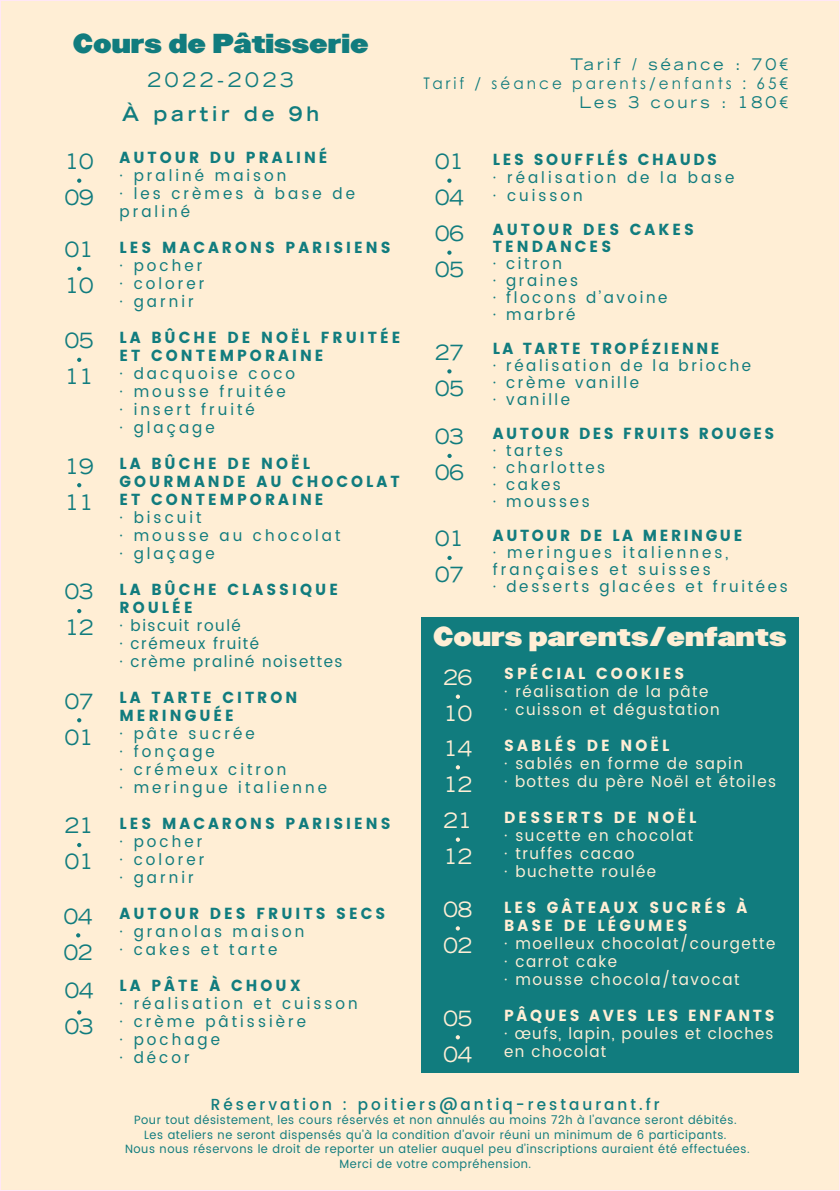
<style>
.page{position:relative;width:840px;height:1191px;background:#fff}
.page>*{position:absolute;margin:0;border:0;box-sizing:border-box;transform-origin:0 0}
.t1{font:24px "Champion HTF Heavyweight";color:#ffeed5}
.t2{font:24px "Champion HTF Heavyweight";color:#117c7e}
.t3{font:expanded 21px/36px "Trade Gothic LH";color:#117c7e;scale:.95 1}
.t4{font:expanded 21px/35.6px "Trade Gothic LH";color:#ffeed5;scale:.95 1}
.t5{font:700 expanded 20px "Trade Gothic LH";letter-spacing:.2em;color:#117c7e;scale:.95 1}
.t6{font:expanded 20px "Trade Gothic LH";letter-spacing:.2em;color:#117c7e;scale:.95 1}
.t7{font:16px/18px "Poppins";letter-spacing:.2em;color:#117c7e;scale:.95 1}
.t8{font:16px/18px "Poppins";letter-spacing:.2em;color:#117c7e;scale:.95 1}
.t9{font:16px/18px "Poppins";letter-spacing:.1em;color:#ffeed5;scale:.95 1}
.t10{font:16px/17px "Poppins";letter-spacing:.17em;color:#117c7e;scale:.95 1}
.t11{font:16px/18px "Poppins";letter-spacing:.2em;color:#ffeed5;scale:.95 1}
.t12{font:16px/18px "Poppins";letter-spacing:.1em;color:#117c7e;scale:.95 1}
.t13{font:500 16px "Poppins";letter-spacing:.2em;color:#117c7e;scale:.95 1}
.t14{font:16px "Poppins";letter-spacing:.16em;color:#117c7e;scale:.95 1}
.t15{font:16px/18px "Poppins";letter-spacing:.08em;color:#ffeed5;scale:.95 1}
.t16{font:16px "Poppins";letter-spacing:.17em;color:#117c7e;scale:.95 1}
.t17{font:16px "Century Gothic Pro";letter-spacing:.2em;color:#117c7e;scale:.95 1}
.t18{font:expanded 16px "Trade Gothic LH";letter-spacing:.2em;color:#117c7e;scale:.95 1}
.t19{font:16px "Poppins";letter-spacing:.17em;color:#ffeed5;scale:.95 1}
.t20{font:12px/14.4px "Poppins";letter-spacing:.05em;color:#117c7e;text-align:center;scale:.95 1}
.s1{font-family:"Century Gothic Pro";font-stretch:normal}
</style>
<div class="page">
<div style="left:0;top:0;width:839px;height:1191px;background:#ffeed5"></div>
<div style="left:421px;top:617px;width:377px;height:455px;background:#117c7e"></div>
<svg style="left:77px;top:179px;width:4px;height:4px"></svg>
<svg style="left:77px;top:267px;width:4px;height:4px"></svg>
<svg style="left:77px;top:358px;width:4px;height:4px"></svg>
<svg style="left:77px;top:483px;width:4px;height:4px"></svg>
<svg style="left:77px;top:609px;width:4px;height:4px"></svg>
<svg style="left:77px;top:718px;width:4px;height:4px"></svg>
<svg style="left:77px;top:843px;width:4px;height:4px"></svg>
<svg style="left:76px;top:933px;width:4px;height:4px"></svg>
<svg style="left:77px;top:1010px;width:4px;height:4px"></svg>
<svg style="left:447px;top:250px;width:4px;height:5px"></svg>
<svg style="left:447px;top:369px;width:4px;height:4px"></svg>
<svg style="left:447px;top:454px;width:4px;height:4px"></svg>
<svg style="left:447px;top:556px;width:4px;height:4px"></svg>
<svg style="left:455px;top:694px;width:5px;height:5px"></svg>
<svg style="left:455px;top:765px;width:5px;height:4px"></svg>
<svg style="left:455px;top:837px;width:5px;height:4px"></svg>
<svg style="left:455px;top:926px;width:4px;height:4px"></svg>
<svg style="left:455px;top:1035px;width:4px;height:4px"></svg>
<svg style="left:447px;top:179px;width:4px;height:4px"></svg>
<h1 class="t2" style="left:73px;top:27px;width:297px">Cours de Pâtisserie</h1>
<p class="t6" style="left:147px;top:66px;width:156px">2022-2023</p>
<p class="t5" style="left:122px;top:100px;width:208px">À partir de 9h</p>
<p class="t18" style="left:570px;top:54px;width:230px">Tarif / séance : 70<span class="s1">€</span></p>
<p class="t17" style="left:423px;top:74px;width:385px">Tarif / séance parents/enfants : 65€</p>
<p class="t18" style="left:579px;top:92px;width:221px">Les 3 cours : 180<span class="s1">€</span></p>
<h2 class="t3" style="left:65px;top:143px;width:32px">10<br>09</h2>
<h2 class="t3" style="left:65px;top:231px;width:32px">01<br>10</h2>
<h2 class="t3" style="left:65px;top:322px;width:32px">05<br>11</h2>
<h2 class="t3" style="left:65px;top:447px;width:32px">19<br>11</h2>
<h2 class="t3" style="left:65px;top:573px;width:32px">03<br>12</h2>
<h2 class="t3" style="left:65px;top:682px;width:32px">07<br>01</h2>
<h2 class="t3" style="left:65px;top:807px;width:32px">21<br>01</h2>
<h2 class="t3" style="left:64px;top:897px;width:32px">04<br>02</h2>
<h2 class="t3" style="left:65px;top:972px;width:32px">04<br>03</h2>
<p class="t8" style="left:119px;top:148px;width:220px">AUTOUR DU PRALINÉ</p>
<p class="t7" style="left:119px;top:166px;width:249px">· praliné maison<br>· les crèmes à base de praliné</p>
<p class="t8" style="left:119px;top:238px;width:287px">LES MACARONS PARISIENS</p>
<p class="t7" style="left:119px;top:256px;width:91px">· pocher · colorer · garnir</p>
<p class="t8" style="left:119px;top:328px;width:297px">LA BÛCHE DE NOËL FRUITÉE<br>ET CONTEMPORAINE</p>
<p class="t7" style="left:119px;top:364px;width:186px">· dacquoise coco · mousse fruitée<br>· insert fruité<br>· glaçage</p>
<p class="t8" style="left:119px;top:454px;width:296px">LA BÛCHE DE NOËL<br>GOURMANDE AU CHOCOLAT<br>ET CONTEMPORAINE</p>
<p class="t7" style="left:119px;top:508px;width:234px">· biscuit<br>· mousse au chocolat · glaçage</p>
<p class="t8" style="left:119px;top:580px;width:231px">LA BÛCHE CLASSIQUE<br>ROULÉE</p>
<p class="t12" style="left:119px;top:616px;width:236px">· biscuit roulé<br>· crémeux fruité<br>· crème praliné noisettes</p>
<p class="t8" style="left:119px;top:688px;width:189px">LA TARTE CITRON<br>MERINGUÉE</p>
<p class="t7" style="left:119px;top:724px;width:220px">· pâte sucrée<br>· fonçage<br>· crémeux citron<br>· meringue italienne</p>
<p class="t8" style="left:119px;top:814px;width:287px">LES MACARONS PARISIENS</p>
<p class="t7" style="left:119px;top:832px;width:91px">· pocher · colorer · garnir</p>
<p class="t8" style="left:119px;top:904px;width:281px">AUTOUR DES FRUITS SECS</p>
<p class="t7" style="left:119px;top:922px;width:196px">· granolas maison · cakes et tarte</p>
<p class="t8" style="left:119px;top:976px;width:192px">LA PÂTE À CHOUX</p>
<p class="t7" style="left:119px;top:994px;width:252px">· réalisation et cuisson · crème pâtissière<br>· pochage<br>· décor</p>
<p class="t16" style="left:492px;top:150px;width:237px">LES SOUFFLÉS CHAUDS</p>
<p class="t7" style="left:492px;top:168px;width:256px">· réalisation de la base · cuisson</p>
<p class="t8" style="left:492px;top:221px;width:213px;line-height:17px">AUTOUR DES CAKES<br>TENDANCES</p>
<p class="t10" style="left:492px;top:255px;width:185px">· citron<br>· graines<br>· flocons d’avoine · marbré</p>
<p class="t14" style="left:492px;top:339px;width:240px">LA TARTE TROPÉZIENNE</p>
<p class="t10" style="left:492px;top:357px;width:273px">· réalisation de la brioche · crème vanille<br>· vanille</p>
<p class="t14" style="left:492px;top:424px;width:297px">AUTOUR DES FRUITS ROUGES</p>
<p class="t10" style="left:492px;top:442px;width:120px">· tartes<br>· charlottes · cakes<br>· mousses</p>
<p class="t16" style="left:492px;top:526px;width:264px">AUTOUR DE LA MERINGUE</p>
<p class="t7" style="left:492px;top:544px;width:312px;line-height:17px">· meringues italiennes, françaises et suisses<br>· desserts glacées et fruitées</p>
<h2 class="t3" style="left:435px;top:143px;width:32px">01<br>04</h2>
<h2 class="t3" style="left:435px;top:215px;width:32px">06<br>05</h2>
<h2 class="t3" style="left:435px;top:334px;width:32px">27<br>05</h2>
<h2 class="t3" style="left:435px;top:418px;width:32px">03<br>06</h2>
<h2 class="t3" style="left:435px;top:520px;width:32px">01<br>07</h2>
<h1 class="t1" style="left:433px;top:620px;width:355px">Cours parents/enfants</h1>
<h2 class="t4" style="left:443px;top:659px;width:32px;text-align:justify">26<br>10<br>14<br>12</h2>
<p class="t11" style="left:504px;top:664px;width:191px">SPÉCIAL COOKIES</p>
<p class="t9" style="left:504px;top:682px;width:228px">· réalisation de la pâte<br>· cuisson et dégustation</p>
<p class="t11" style="left:504px;top:736px;width:175px">SABLÉS DE NOËL</p>
<p class="t9" style="left:504px;top:754px;width:287px">· sablés en forme de sapin<br>· bottes du père Noël et étoiles</p>
<p class="t11" style="left:504px;top:808px;width:204px">DESSERTS DE NOËL</p>
<p class="t9" style="left:504px;top:826px;width:200px">· sucette en chocolat · truffes cacao<br>· buchette roulée</p>
<p class="t11" style="left:504px;top:898px;width:257px">LES GÂTEAUX SUCRÉS À<br>BASE DE LÉGUMES</p>
<p class="t9" style="left:504px;top:934px;width:287px">· moelleux chocolat/courgette · carrot cake<br>· mousse chocola/tavocat</p>
<p class="t19" style="left:504px;top:1006px;width:286px">PÂQUES AVES LES ENFANTS</p>
<p class="t15" style="left:504px;top:1024px;width:285px">· œufs, lapin, poules et cloches en chocolat</p>
<h2 class="t4" style="left:443px;top:802px;width:32px">21<br>12</h2>
<h2 class="t4" style="left:443px;top:890px;width:32px">08<br>02</h2>
<h2 class="t4" style="left:443px;top:999px;width:32px">05<br>04</h2>
<p class="t13" style="left:211px;top:1095px;width:474px">Réservation : poitiers@antiq-restaurant.fr</p>
<p class="t20" style="left:125px;top:1113px;width:658px">Pour tout désistement, les cours réservés et non annulés au moins 72h à l’avance seront débités.<br>Les ateliers ne seront dispensés qu’à la condition d’avoir réuni un minimum de 6 participants.<br>Nous nous réservons le droit de reporter un atelier auquel peu d’inscriptions auraient été effectuées.<br>Merci de votre compréhension.</p>
</div>
